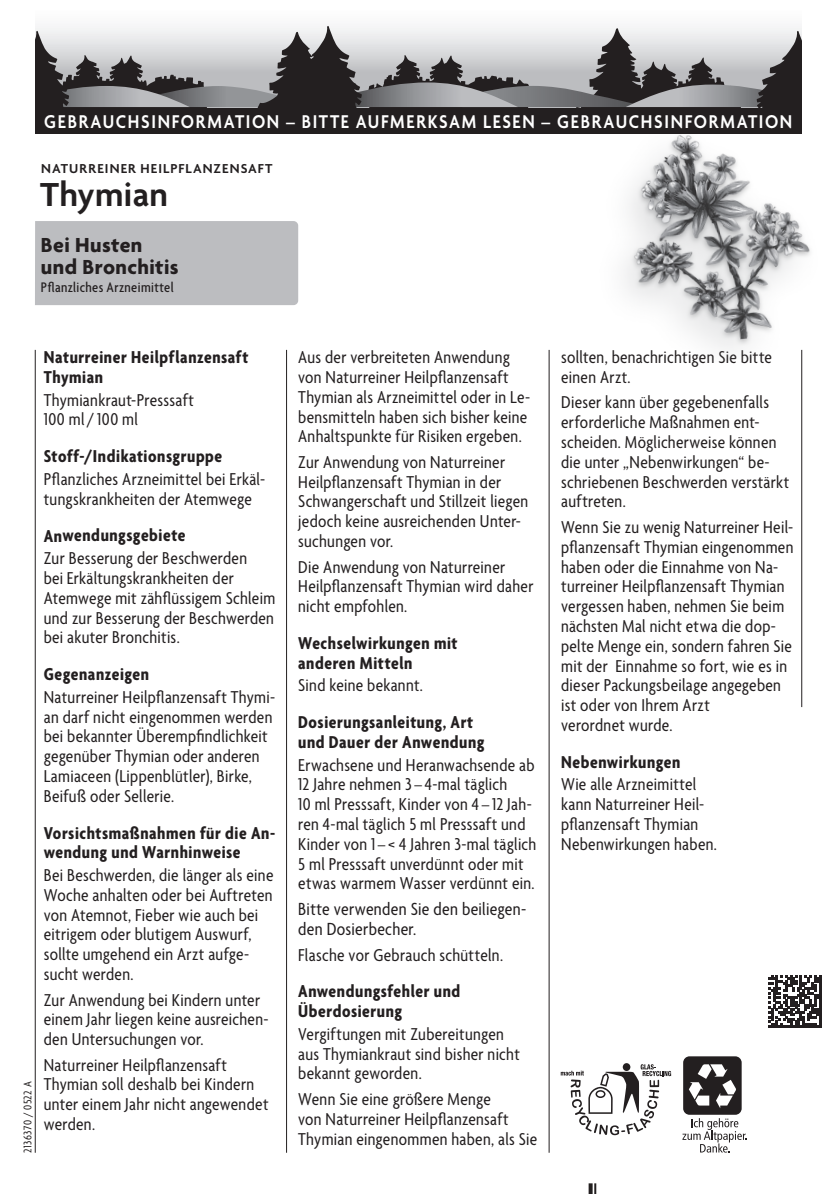
<style>
.page{position:relative;width:837px;height:1194px;background:#fff}
.page>*{position:absolute;margin:0;border:0;box-sizing:border-box;transform-origin:0 0}
.t1{font:600 36px "Agenda";letter-spacing:.01em;color:#231f20}
.t2{font:700 22px/22px "Agenda";letter-spacing:.015em;color:#231f20}
.t3{font:600 20px "Agenda";letter-spacing:.095em;color:#fff;scale:.88 1}
.t4{font:condensed 19px/20px "Agenda";letter-spacing:.015em;color:#231f20}
.t5{font:condensed 18.6px/19.8px "Agenda";letter-spacing:.015em;color:#231f20}
.t6{font:700 condensed 18.6px/19.8px "Agenda";letter-spacing:.03em;color:#231f20}
.t7{font:500 condensed 15px "Agenda";letter-spacing:.025em;color:#231f20}
.t8{font:600 14px "Agenda";letter-spacing:.08em;color:#231f20}
.t9{font:condensed 12px "Agenda";letter-spacing:.035em;color:#231f20}
</style>
<div class="page">
<img style="left:624px;top:91px;width:186px;height:284px">
<hr style="left:35px;top:350px;width:1px;height:803px;background:#231f20">
<hr style="left:286px;top:350px;width:1px;height:803px;background:#231f20">
<hr style="left:548px;top:350px;width:1px;height:803px;background:#231f20">
<hr style="left:801px;top:350px;width:1px;height:357px;background:#231f20">
<svg style="left:588px;top:1183px;width:4px;height:11px"></svg>
<svg style="left:594px;top:1183px;width:2px;height:11px"></svg>
<div style="left:35px;top:106px;width:766px;height:28px;background:#231f20"></div>
<svg style="left:35px;top:25px;width:766px;height:82px;background:#9e9e9f"></svg>
<div style="left:35px;top:221px;width:263px;height:84px;background:#bcbdc0"></div>
<div style="left:682px;top:1056px;width:59px;height:59px;background:#231f20;border-radius:6px"></div>
<img style="left:683px;top:1058px;width:59px;height:57px">
<svg style="left:682px;top:1118px;width:64px;height:35px"></svg>
<svg style="left:560px;top:1064px;width:110px;height:71px"></svg>
<svg style="left:768px;top:975px;width:52px;height:53px"></svg>
<p class="t3" style="left:44px;top:110px;width:851px">GEBRAUCHSINFORMATION – BITTE AUFMERKSAM LESEN – GEBRAUCHSINFORMATION</p>
<p class="t8" style="left:41px;top:161px;width:233px">NATURREINER HEILPFLANZENSAFT</p>
<h1 class="t1" style="left:40px;top:175px;width:129px">Thymian</h1>
<p class="t2" style="left:41px;top:236px;width:139px">Bei Husten und Bronchitis</p>
<p class="t7" style="left:41px;top:279px;width:134px">Pflanzliches Arzneimittel</p>
<p class="t9" style="left:21px;top:1153px;width:73px;rotate:-90deg">2136370 / 0522 A</p>
<p class="t6" style="left:44px;top:348px;width:206px">Naturreiner Heilpflanzensaft<br>Thymian</p>
<p class="t5" style="left:44px;top:391px;width:152px">Thymiankraut-Presssaft<br>100 ml/100 ml</p>
<p class="t6" style="left:44px;top:448px;width:180px">Stoff-/Indikationsgruppe</p>
<p class="t5" style="left:44px;top:470px;width:223px">Pflanzliches Arzneimittel bei Erkäl&shy;tungskrankheiten der Atemwege</p>
<p class="t6" style="left:44px;top:527px;width:143px">Anwendungsgebiete</p>
<p class="t5" style="left:44px;top:549px;width:233px">Zur Besserung der Beschwerden<br>bei Erkältungskrankheiten der<br>Atemwege mit zähflüssigem Schleim und zur Besserung der Beschwerden bei akuter Bronchitis.</p>
<p class="t6" style="left:44px;top:665px;width:107px">Gegenanzeigen</p>
<p class="t5" style="left:44px;top:688px;width:233px">Naturreiner Heilpflanzensaft Thymi&shy;an darf nicht eingenommen werden bei bekannter Überempfindlichkeit gegenüber Thymian oder anderen Lamiaceen (Lippenblütler), Birke, Beifuß oder Sellerie.</p>
<p class="t6" style="left:44px;top:824px;width:233px">Vorsichtsmaßnahmen für die An&shy;wendung und Warnhinweise</p>
<p class="t5" style="left:44px;top:866px;width:231px">Bei Beschwerden, die länger als eine<br>Woche anhalten oder bei Auftreten von Atemnot, Fieber wie auch bei eitrigem oder blutigem Auswurf, sollte umgehend ein Arzt aufge&shy;sucht werden.</p>
<p class="t5" style="left:44px;top:991px;width:226px">Zur Anwendung bei Kindern unter einem Jahr liegen keine ausreichen&shy;den Untersuchungen vor.</p>
<p class="t5" style="left:44px;top:1056px;width:226px">Naturreiner Heilpflanzensaft<br>Thymian soll deshalb bei Kindern unter einem Jahr nicht angewendet werden.</p>
<p class="t5" style="left:298px;top:348px;width:233px">Aus der verbreiteten Anwendung von Naturreiner Heilpflanzensaft Thymian als Arzneimittel oder in Le&shy;bensmitteln haben sich bisher keine Anhaltspunkte für Risiken ergeben.</p>
<p class="t5" style="left:298px;top:453px;width:231px">Zur Anwendung von Naturreiner<br>Heilpflanzensaft Thymian in der<br>Schwangerschaft und Stillzeit liegen jedoch keine ausreichenden Unter&shy;suchungen vor.</p>
<p class="t5" style="left:298px;top:558px;width:236px">Die Anwendung von Naturreiner<br>Heilpflanzensaft Thymian wird daher nicht empfohlen.</p>
<p class="t6" style="left:298px;top:634px;width:161px">Wechselwirkungen mit anderen Mitteln</p>
<p class="t5" style="left:298px;top:677px;width:126px">Sind keine bekannt.</p>
<p class="t6" style="left:298px;top:713px;width:188px">Dosierungsanleitung, Art und Dauer der Anwendung</p>
<p class="t5" style="left:298px;top:756px;width:239px">Erwachsene und Heranwachsende ab 12 Jahre nehmen 3 – 4-mal täglich<br>10 ml Presssaft, Kinder von 4 – 12 Jah&shy;ren 4-mal täglich 5 ml Presssaft und Kinder von 1 – &lt; 4 Jahren 3-mal täglich 5 ml Presssaft unverdünnt oder mit etwas warmem Wasser verdünnt ein.</p>
<p class="t4" style="left:298px;top:900px;width:229px">Bitte verwenden Sie den beiliegen&shy;den Dosierbecher.</p>
<p class="t5" style="left:298px;top:946px;width:206px">Flasche vor Gebrauch schütteln.</p>
<p class="t6" style="left:298px;top:983px;width:163px">Anwendungsfehler und<br>Überdosierung</p>
<p class="t5" style="left:298px;top:1025px;width:223px">Vergiftungen mit Zubereitungen aus Thymiankraut sind bisher nicht bekannt geworden.</p>
<p class="t5" style="left:298px;top:1090px;width:240px">Wenn Sie eine größere Menge<br>von Naturreiner Heilpflanzensaft<br>Thymian eingenommen haben, als Sie</p>
<p class="t5" style="left:561px;top:348px;width:212px">sollten, benachrichtigen Sie bitte einen Arzt.</p>
<p class="t5" style="left:561px;top:394px;width:229px">Dieser kann über gegebenenfalls erforderliche Maßnahmen ent&shy;scheiden. Möglicherweise können die unter „Nebenwirkungen“ be&shy;schriebenen Beschwerden verstärkt auftreten.</p>
<p class="t5" style="left:561px;top:518px;width:234px">Wenn Sie zu wenig Naturreiner Heil&shy;pflanzensaft Thymian eingenommen haben oder die Einnahme von Na&shy;turreiner Heilpflanzensaft Thymian vergessen haben, nehmen Sie beim nächsten Mal nicht etwa die dop&shy;pelte Menge ein, sondern fahren Sie mit der Einnahme so fort, wie es in dieser Packungsbeilage angegeben ist oder von Ihrem Arzt<br>verordnet wurde.</p>
<p class="t6" style="left:561px;top:753px;width:121px">Nebenwirkungen</p>
<p class="t5" style="left:561px;top:776px;width:157px">Wie alle Arzneimittel kann Naturreiner Heil&shy;pflanzensaft Thymian<br>Nebenwirkungen haben.</p>
</div>
